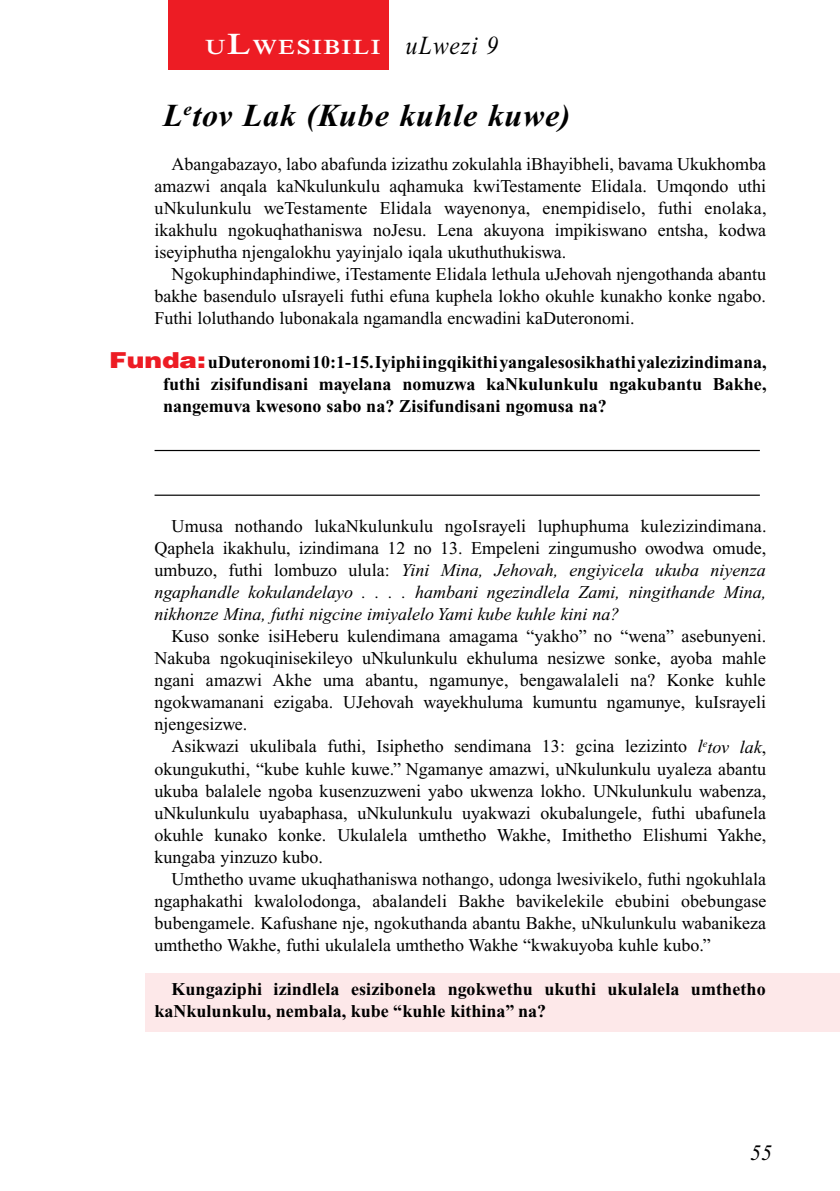
<style>
.page{position:relative;width:840px;height:1191px;background:#fff}
.page>*{position:absolute;margin:0;border:0;box-sizing:border-box;transform-origin:0 0}
.t1{font:italic 700 32px "Times New Roman PS Std";letter-spacing:.025em;color:#000}
.t2{font:italic 26px "Times New Roman PS Std";letter-spacing:.05em;color:#000;scale:.9 1}
.t3{font:italic 22px "Times New Roman PS Std";color:#000}
.t4{font:600 21px "Times NRMT Std";letter-spacing:.07em;color:#fff;scale:1.1 1}
.t5{font:18px/22px "Times New Roman PS Std";color:#000;text-align:justify}
.t6{font:italic 18px/22px "Times New Roman PS Std";color:#000;text-align:justify}
.t7{font:700 18px/22px "Times New Roman PS Std";color:#000;text-align:justify}
.s1{font-size:30px}
.s2{font-family:"Helvetica LT Std";font-weight:900;font-size:22px;color:#ed1c24}
.s3{font-style:normal}
.s4{font-style:italic}
</style>
<div class="page">
<div style="left:168px;top:0;width:220px;height:69px;background:#ed1c24"></div>
<div style="left:145px;top:973px;width:694px;height:59px;background:#fde8e9"></div>
<hr style="left:154px;top:450px;width:605px;height:1px;background:#000">
<hr style="left:154px;top:494px;width:605px;height:2px;background:#000">
<p class="t4" style="left:205px;top:35px;width:160px">U<span class="s1">L</span>WESIBILI</p>
<h2 class="t2" style="left:406px;top:32px;width:104px">uLwezi 9</h2>
<h1 class="t1" style="left:163px;top:98px;width:409px">L<sup>e</sup>tov Lak (Kube kuhle kuwe)</h1>
<p class="t5" style="left:154px;top:153px;width:613px;text-indent:17px">Abangabazayo, labo abafunda izizathu zokulahla iBhayibheli, bavama Ukukhomba amazwi anqala kaNkulunkulu aqhamuka kwiTestamente Elidala. Umqondo uthi uNkulunkulu weTestamente Elidala wayenonya, enempidiselo, futhi enolaka, ikakhulu ngokuqhathaniswa noJesu. Lena akuyona impikiswano entsha, kodwa iseyiphutha njengalokhu yayinjalo iqala ukuthuthukiswa.</p>
<p class="t5" style="left:154px;top:263px;width:612px;text-indent:17px">Ngokuphindaphindiwe, iTestamente Elidala lethula uJehovah njengothanda abantu bakhe basendulo uIsrayeli futhi efuna kuphela lokho okuhle kunakho konke ngabo.<br>Futhi loluthando lubonakala ngamandla encwadini kaDuteronomi.</p>
<p class="t7" style="left:163px;top:351px;width:604px;text-indent:-54px"><span class="s2">Funda:</span>uDuteronomi 10:1-15. Iyiphi ingqikithi yangalesosikhathi yalezizindimana, futhi zisifundisani mayelana nomuzwa kaNkulunkulu ngakubantu Bakhe, nangemuva kwesono sabo na? Zisifundisani ngomusa na?</p>
<p class="t6" style="left:154px;top:515px;width:613px;text-indent:17px"><span class="s3">Umusa nothando lukaNkulunkulu ngoIsrayeli luphuphuma kulezizindimana.<br>Qaphela ikakhulu, izindimana 12 no 13. Empeleni zingumusho owodwa omude, umbuzo, futhi lombuzo ulula:</span> Yini Mina, Jehovah, engiyicela ukuba niyenza ngaphandle kokulandelayo . . . . hambani ngezindlela Zami, ningithande Mina, nikhonze Mina, futhi nigcine imiyalelo Yami kube kuhle kini na?</p>
<p class="t5" style="left:154px;top:625px;width:613px;text-indent:17px">Kuso sonke isiHeberu kulendimana amagama “yakho” no “wena” asebunyeni.<br>Nakuba ngokuqinisekileyo uNkulunkulu ekhuluma nesizwe sonke, ayoba mahle ngani amazwi Akhe uma abantu, ngamunye, bengawalaleli na? Konke kuhle ngokwamanani ezigaba. UJehovah wayekhuluma kumuntu ngamunye, kuIsrayeli njengesizwe.</p>
<p class="t5" style="left:154px;top:735px;width:613px;text-indent:17px">Asikwazi ukulibala futhi, Isiphetho sendimana 13: gcina lezizinto <span class="s4">l</span><sup>e</sup><span class="s4">tov lak</span>, okungukuthi, “kube kuhle kuwe.” Ngamanye amazwi, uNkulunkulu uyaleza abantu ukuba balalele ngoba kusenzuzweni yabo ukwenza lokho. UNkulunkulu wabenza, uNkulunkulu uyabaphasa, uNkulunkulu uyakwazi okubalungele, futhi ubafunela okuhle kunako konke. Ukulalela umthetho Wakhe, Imithetho Elishumi Yakhe, kungaba yinzuzo kubo.</p>
<p class="t5" style="left:154px;top:867px;width:613px;text-indent:17px">Umthetho uvame ukuqhathaniswa nothango, udonga lwesivikelo, futhi ngokuhlala ngaphakathi kwalolodonga, abalandeli Bakhe bavikelekile ebubini obebungase bubengamele. Kafushane nje, ngokuthanda abantu Bakhe, uNkulunkulu wabanikeza umthetho Wakhe, futhi ukulalela umthetho Wakhe “kwakuyoba kuhle kubo.”</p>
<p class="t7" style="left:154px;top:977px;width:612px;text-indent:17px">Kungaziphi izindlela esizibonela ngokwethu ukuthi ukulalela umthetho kaNkulunkulu, nembala, kube “kuhle kithina” na?</p>
<p class="t3" style="left:749px;top:1140px;width:23px">55</p>
</div>
